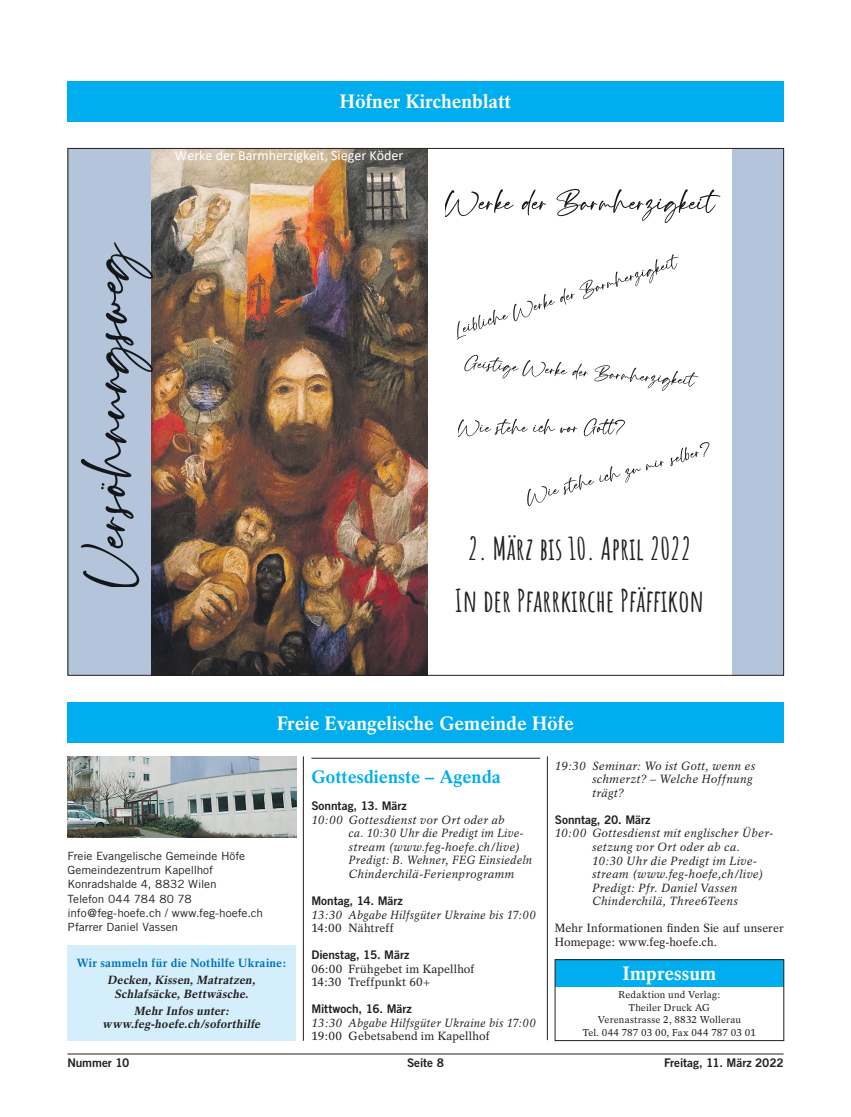
<style>
.page{position:relative;width:851px;height:1117px;background:#fff}
.page>*{position:absolute;margin:0;border:0;box-sizing:border-box;transform-origin:0 0}
.t1{font:700 30.62px/51.9px "Amatic SC";color:#231f20;text-align:center}
.t2{font:700 19.38px "Rotation";color:#fff}
.t3{font:700 18.12px "Rotation";color:#00aeef}
.t4{font:14.12px "Calibri";color:#fff}
.t5{font:italic 11.88px/13.5px "Rotation";letter-spacing:.02em;color:#231f20}
.t6{font:11.88px/13.5px "Rotation";letter-spacing:.005em;color:#231f20}
.t7{font:11.88px "Trade Gothic Bold Two";letter-spacing:-.005em;color:#231f20}
.t8{font:italic 700 11.88px/13.5px "Rotation";color:#231f20;text-align:center}
.t9{font:700 11.88px "Rotation";letter-spacing:.03em;color:#0072bc}
.t10{font:11.25px/14.2px "Trade Gothic";letter-spacing:-.005em;color:#231f20;scale:1.05 1}
.t11{font:10px/12.5px "Rotation";letter-spacing:.015em;color:#231f20;text-align:center}
</style>
<div class="page">
<hr style="left:67px;top:1053px;width:716px;height:1px;background:#231f20">
<div style="left:67px;top:81px;width:716px;height:40px;background:#00aeef"></div>
<div style="left:555px;top:959px;width:228px;height:27px;background:#00aeef"></div>
<div style="left:554px;top:959px;width:229px;height:81px;border:1px solid #231f20"></div>
<hr style="left:303px;top:756px;width:1px;height:284px;background:#231f20">
<hr style="left:547px;top:756px;width:1px;height:283px;background:#231f20">
<img style="left:68px;top:756px;width:228px;height:81px">
<div style="left:67px;top:702px;width:716px;height:40px;background:#00aeef"></div>
<hr style="left:311px;top:757px;width:229px;height:1px;background:#231f20">
<div style="left:67px;top:945px;width:228px;height:95px;background:#d4effb"></div>
<img style="left:151px;top:150px;width:276px;height:523px">
<img style="left:69px;top:154px;width:110px;height:519px">
<img style="left:72px;top:223px;width:81px;height:363px">
<img style="left:445px;top:188px;width:276px;height:34px">
<div style="left:732px;top:148px;width:51px;height:527px;background:#b4c4da"></div>
<svg style="left:456px;top:254px;width:222px;height:86px"></svg>
<svg style="left:464px;top:355px;width:234px;height:36px"></svg>
<img style="left:459px;top:418px;width:166px;height:19px">
<img style="left:515px;top:428px;width:195px;height:18px">
<svg style="left:527px;top:442px;width:182px;height:64px"></svg>
<h2 class="t2" style="left:340px;top:90px;width:172px">Höfner Kirchenblatt</h2>
<p class="t4" style="left:175px;top:145px;width:230px">Werke der Barmherzigkeit, Sieger Köder</p>
<h1 class="t1" style="left:455px;top:520px;width:251px">2. März bis 10. April 2022<br>In der Pfarrkirche Pfäffikon</h1>
<h2 class="t2" style="left:277px;top:711px;width:298px">Freie Evangelische Gemeinde Höfe</h2>
<h3 class="t3" style="left:311px;top:766px;width:191px">Gottesdienste – Agenda</h3>
<p class="t7" style="left:311px;top:798px;width:97px">Sonntag, 13. März</p>
<p class="t5" style="left:348px;top:813px;width:185px;text-indent:-37px">10:00 Gottesdienst vor Ort oder ab<br>ca. 10:30 Uhr die Predigt im Live&shy;stream (www.feg-hoefe.ch/live)<br>Predigt: B. Wehner, FEG Einsiedeln Chinderchilä-Ferienprogramm</p>
<p class="t7" style="left:311px;top:893px;width:93px">Montag, 14. März</p>
<p class="t5" style="left:311px;top:907px;width:226px">13:30 Abgabe Hilfsgüter Ukraine bis 17:00</p>
<p class="t6" style="left:311px;top:921px;width:84px">14:00 Nähtreff</p>
<p class="t7" style="left:311px;top:947px;width:99px">Dienstag, 15. März</p>
<p class="t6" style="left:311px;top:961px;width:164px">06:00 Frühgebet im Kapellhof<br>14:30 Treffpunkt 60+</p>
<p class="t7" style="left:311px;top:1001px;width:102px">Mittwoch, 16. März</p>
<p class="t5" style="left:311px;top:1015px;width:226px">13:30 Abgabe Hilfsgüter Ukraine bis 17:00</p>
<p class="t6" style="left:311px;top:1029px;width:180px">19:00 Gebetsabend im Kapellhof</p>
<p class="t5" style="left:592px;top:759px;width:165px;text-indent:-37px">19:30 Seminar: Wo ist Gott, wenn es schmerzt? – Welche Hoffnung trägt?</p>
<p class="t7" style="left:554px;top:812px;width:97px">Sonntag, 20. März</p>
<p class="t5" style="left:592px;top:826px;width:182px;text-indent:-37px">10:00 Gottesdienst mit englischer Über&shy;setzung vor Ort oder ab ca.<br>10:30 Uhr die Predigt im Live&shy;stream (www.feg-hoefe,ch/live)<br>Predigt: Pfr. Daniel Vassen<br>Chinderchilä, Three6Teens</p>
<p class="t6" style="left:554px;top:921px;width:230px">Mehr Informationen finden Sie auf unserer<br>Homepage: www.feg-hoefe.ch.</p>
<p class="t10" style="left:67px;top:848px;width:188px">Freie Evangelische Gemeinde Höfe<br>Gemeindezentrum Kapellhof<br>Konradshalde 4, 8832 Wilen<br>Telefon 044 784 80 78 info@feg-hoefe.ch / www.feg-hoefe.ch<br>Pfarrer Daniel Vassen</p>
<p class="t9" style="left:77px;top:955px;width:211px">Wir sammeln für die Nothilfe Ukraine:</p>
<p class="t8" style="left:108px;top:973px;width:152px">Decken, Kissen, Matratzen,<br>Schlafsäcke, Bettwäsche.</p>
<p class="t8" style="left:103px;top:1003px;width:161px">Mehr Infos unter: www.feg-hoefe.ch/soforthilfe</p>
<h2 class="t2" style="left:622px;top:961px;width:95px">Impressum</h2>
<p class="t11" style="left:582px;top:988px;width:174px">Redaktion und Verlag:<br>Theiler Druck AG<br>Verenastrasse 2, 8832 Wollerau<br>Tel. 044 787 03 00, Fax 044 787 03 01</p>
<p class="t7" style="left:67px;top:1055px;width:63px">Nummer 10</p>
<p class="t7" style="left:407px;top:1055px;width:38px">Seite 8</p>
<p class="t7" style="left:664px;top:1055px;width:121px">Freitag, 11. März 2022</p>
</div>
